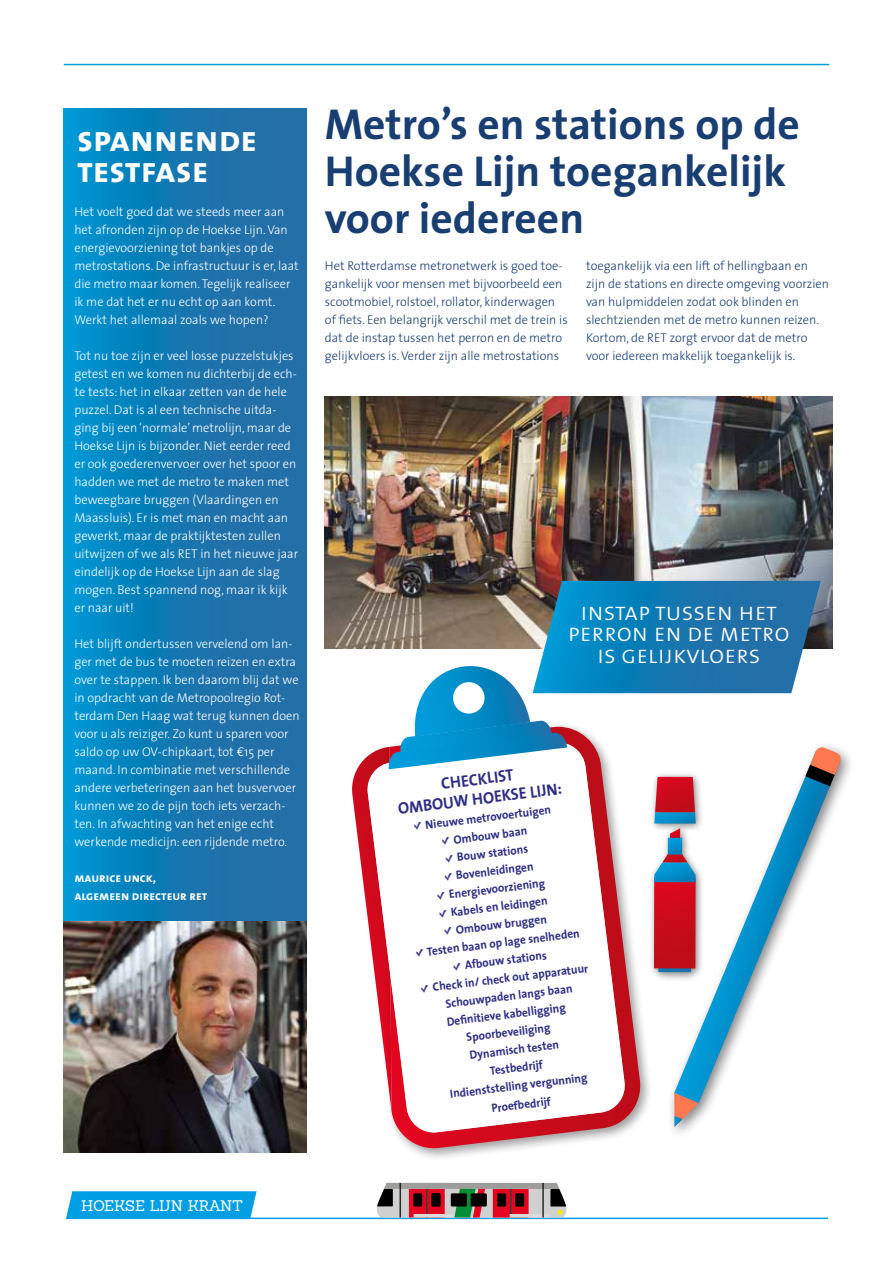
<style>
.page{position:relative;width:893px;height:1263px;background:#fff}
.page>*{position:absolute;margin:0;border:0;box-sizing:border-box;transform-origin:0 0}
.t1{font:700 43.5px/46.5px "The Sans";color:#193e72}
.t2{font:36.15px/31.3px "The Sans Bold Caps";color:#fff}
.t3{font:25.35px/21.6px "The Sans Light Caps";color:#fff;text-align:center}
.t4{font:700 16.5px/19.5px "The Sans";color:#2d2e83;text-align:center;scale:.96 1}
.t5{font:15px "Sanchez";letter-spacing:-.035em;color:#fff}
.t6{font:300 12.75px/18px "The Sans";color:#fff}
.t7{font:300 12.75px/18px "The Sans";color:#193e72}
.t8{font:12.75px/18px "The Sans Bold Caps";color:#fff}
.t9{font:700 12px "The Sans";color:#2d2e83;scale:.96 1}
.s1{font-family:"Euro Mono Std";font-weight:400}
</style>
<div class="page">
<hr style="left:196px;top:1217px;width:632px;height:2px;background:#009fe3">
<svg style="left:376px;top:1183px;width:191px;height:34px;background:#a37577"></svg>
<div style="left:451px;top:1193px;width:16px;height:13px;background:#000"></div>
<div style="left:471px;top:1193px;width:16px;height:13px;background:#000"></div>
<div style="left:431px;top:1193px;width:9px;height:13px;background:#000"></div>
<svg style="left:66px;top:1191px;width:191px;height:28px;background:#0aa3e4"></svg>
<div style="left:64px;top:108px;width:243px;height:1020px;background:linear-gradient(to right,#0090cc,#2b669e)"></div>
<hr style="left:64px;top:64px;width:765px;height:1px;background:#009ddb">
<img style="left:64px;top:922px;width:243px;height:230px">
<div style="left:383px;top:722px;width:271px;height:440px;background:#000;opacity:.4"></div>
<svg style="left:389px;top:1127px;width:254px;height:24px"></svg>
<img style="left:325px;top:396px;width:508px;height:252px">
<svg style="left:349px;top:581px;width:493px;height:546px"></svg>
<h2 class="t2" style="left:77px;top:122px;width:181px">spannende testfase</h2>
<p class="t6" style="left:74px;top:202px;width:226px">Het voelt goed dat we steeds meer aan het afronden zijn op de Hoekse Lijn. Van energievoorziening tot bankjes op de metrostations. De infrastructuur is er, laat die metro maar komen. Tegelijk realiseer ik me dat het er nu echt op aan komt.<br>Werkt het allemaal zoals we hopen?</p>
<p class="t6" style="left:74px;top:346px;width:225px">Tot nu toe zijn er veel losse puzzelstukjes getest en we komen nu dichterbij de ech&shy;te tests: het in elkaar zetten van de hele puzzel. Dat is al een technische uitda&shy;ging bij een ‘normale’ metrolijn, maar de Hoekse Lijn is bijzonder. Niet eerder reed er ook goederenvervoer over het spoor en hadden we met de metro te maken met beweegbare bruggen (Vlaardingen en Maassluis). Er is met man en macht aan gewerkt, maar de praktijktesten zullen uitwijzen of we als RET in het nieuwe jaar eindelijk op de Hoekse Lijn aan de slag mogen. Best spannend nog, maar ik kijk er naar uit!</p>
<p class="t6" style="left:74px;top:634px;width:227px">Het blijft ondertussen vervelend om lan&shy;ger met de bus te moeten reizen en extra over te stappen. Ik ben daarom blij dat we in opdracht van de Metropoolregio Rot&shy;terdam Den Haag wat terug kunnen doen voor u als reiziger. Zo kunt u sparen voor saldo op uw OV-chipkaart, tot <span class="s1">€</span>15 per maand. In combinatie met verschillende andere verbeteringen aan het busvervoer kunnen we zo de pijn toch iets verzach&shy;ten. In afwachting van het enige echt werkende medicijn: een rijdende metro.</p>
<p class="t8" style="left:74px;top:868px;width:134px">maurice unck, algemeen directeur ret</p>
<h1 class="t1" style="left:325px;top:100px;width:476px">Metro’s en stations op de<br>Hoekse Lijn toegankelijk voor iedereen</h1>
<p class="t7" style="left:586px;top:256px;width:245px">toegankelijk via een lift of hellingbaan en zijn de stations en directe omgeving voorzien van hulpmiddelen zodat ook blinden en slechtzienden met de metro kunnen reizen.<br>Kortom, de RET zorgt ervoor dat de metro voor iedereen makkelijk toegankelijk is.</p>
<p class="t7" style="left:325px;top:256px;width:244px">Het Rotterdamse metronetwerk is goed toe&shy;gankelijk voor mensen met bijvoorbeeld een scootmobiel, rolstoel, rollator, kinderwagen of fiets. Een belangrijk verschil met de trein is dat de instap tussen het perron en de metro gelijkvloers is. Verder zijn alle metrostations</p>
<h3 class="t3" style="left:568px;top:600px;width:224px">instap tussen het perron en de metro is gelijkvloers</h3>
<p class="t4" style="left:395px;top:779px;width:173px;rotate:-7deg">CHECKLIST<br>OMBOUW HOEKSE LIJN:</p>
<p class="t9" style="left:424px;top:815px;width:133px;rotate:-7deg">Nieuwe metrovoertuigen</p>
<p class="t9" style="left:452px;top:829px;width:79px;rotate:-7deg">Ombouw baan</p>
<p class="t9" style="left:456px;top:847px;width:76px;rotate:-7deg">Bouw stations</p>
<p class="t9" style="left:455px;top:865px;width:83px;rotate:-7deg">Bovenleidingen</p>
<p class="t9" style="left:448px;top:884px;width:102px;rotate:-7deg">Energievoorziening</p>
<p class="t9" style="left:450px;top:902px;width:103px;rotate:-7deg">Kabels en leidingen</p>
<p class="t9" style="left:455px;top:920px;width:97px;rotate:-7deg">Ombouw bruggen</p>
<p class="t9" style="left:426px;top:941px;width:162px;rotate:-7deg">Testen baan op lage snelheden</p>
<p class="t9" style="left:464px;top:955px;width:87px;rotate:-7deg">Afbouw stations</p>
<p class="t9" style="left:432px;top:977px;width:165px;rotate:-7deg">Check in/ check out apparatuur</p>
<p class="t9" style="left:444px;top:994px;width:135px;rotate:-7deg">Schouwpaden langs baan</p>
<p class="t9" style="left:446px;top:1012px;width:126px;rotate:-7deg">Defi nitieve kabelligging</p>
<p class="t9" style="left:465px;top:1027px;width:89px;rotate:-7deg">Spoorbeveiliging</p>
<p class="t9" style="left:469px;top:1045px;width:95px;rotate:-7deg">Dynamisch testen</p>
<p class="t9" style="left:489px;top:1061px;width:57px;rotate:-7deg">Testbedrijf</p>
<p class="t9" style="left:449px;top:1084px;width:146px;rotate:-7deg">Indienststelling vergunning</p>
<p class="t9" style="left:490px;top:1098px;width:64px;rotate:-7deg">Proefbedrijf</p>
<p class="t5" style="left:81px;top:1196px;width:163px">HOEKSE LIJN KRANT</p>
</div>
